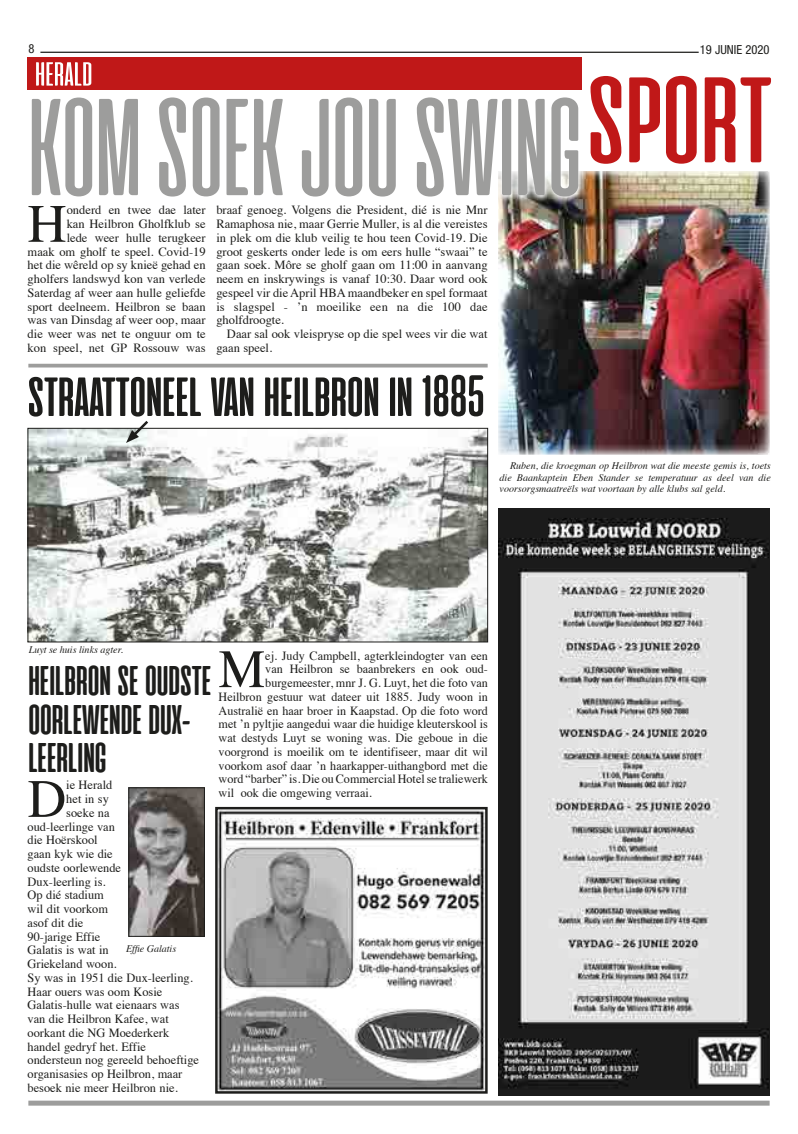
<style>
.page{position:relative;width:798px;height:1134px;background:#fff}
.page>*{position:absolute;margin:0;border:0;box-sizing:border-box;transform-origin:0 0}
.t1{font:143.88px "Cinematografica";color:#c01818;scale:1.1 1}
.t2{font:137.5px "Cinematografica";color:#9d9d9c}
.t3{font:700 55px "Cinematografica";color:#1d1d1b;scale:1.04 1}
.t4{font:54.12px "Times";color:#1d1d1b}
.t5{font:700 41.25px/38.8px "Cinematografica";color:#1d1d1b}
.t6{font:12.5px/13.8px "Times";color:#1d1d1b;text-align:right}
.t7{font:condensed 12.5px "Helvetica Neue LT Std";color:#1d1d1b}
.t8{font:italic 10px/11.2px "Times";color:#1d1d1b;text-align:justify}
.s1{font-family:"Steelfish Rounded Rg";font-size:49.5px}
</style>
<div class="page">
<img style="left:498px;top:171px;width:271px;height:284px">
<hr style="left:40px;top:52px;width:658px;height:1px;background:#1d1d1b">
<div style="left:28px;top:1101px;width:741px;height:5px;background:#9d9d9c"></div>
<div style="left:28px;top:58px;width:553px;height:32px;background:#c01818"></div>
<svg style="left:36px;top:62px;width:55px;height:24px"></svg>
<img style="left:218px;top:810px;width:266px;height:281px">
<div style="left:215px;top:807px;width:272px;height:287px;border:2px solid #1d1d1b"></div>
<img style="left:498px;top:508px;width:271px;height:587px">
<div style="left:23px;top:91px;width:564px;height:113px;background:#fff"></div>
<hr style="left:28px;top:364px;width:459px;height:3px;background:#9d9d9c">
<img style="left:130px;top:789px;width:73px;height:146px">
<div style="left:128px;top:787px;width:77px;height:150px;border:1px solid #1d1d1b"></div>
<img style="left:30px;top:430px;width:456px;height:210px">
<div style="left:28px;top:428px;width:460px;height:214px;border:1px solid #1d1d1b"></div>
<svg style="left:126px;top:421px;width:25px;height:22px"></svg>
<p class="t7" style="left:28px;top:41px;width:7px">8</p>
<p class="t7" style="left:699px;top:42px;width:71px">19 JUNIE 2020</p>
<h1 class="t1" style="left:586px;top:36px;width:170px">sport</h1>
<h2 class="t2" style="left:28px;top:75px;width:554px">KOM SOEK JOU SWING</h2>
<p class="t6" style="left:28px;top:202px;width:179px">onderd en twee dae later<br>kan Heilbron Gholfklub se<br>lede weer hulle terugkeer<br>maak om gholf te speel. Covid-19 het die wêreld op sy knieë gehad en gholfers landswyd kon van verlede<br>Saterdag af weer aan hulle geliefde sport deelneem. Heilbron se baan was van Dinsdag af weer oop, maar die weer was net te onguur om te kon speel, net GP Rossouw was</p>
<p class="t6" style="left:216px;top:202px;width:273px;text-align:justify">braaf genoeg. Volgens die President, dié is nie Mnr Ramaphosa nie, maar Gerrie Muller, is al die vereistes in plek om die klub veilig te hou teen Covid-19. Die groot geskerts onder lede is om eers hulle “swaai” te gaan soek. Môre se gholf gaan om 11:00 in aanvang neem en inskrywings is vanaf 10:30. Daar word ook gespeel vir die April HBA maandbeker en spel formaat is slagspel - ’n moeilike een na die 100 dae gholfdroogte.</p>
<h3 class="t4" style="left:28px;top:173px;width:41px">H</h3>
<p class="t6" style="left:216px;top:326px;width:273px;text-align:left;text-indent:11px">Daar sal ook vleispryse op die spel wees vir die wat gaan speel.</p>
<h3 class="t3" style="left:28px;top:368px;width:441px">STRAATTONEEL VAN HEILBRON IN <span class="s1">1885</span></h3>
<p class="t8" style="left:499px;top:460px;width:273px;text-indent:11px">Ruben, die kroegman op Heilbron wat die meeste gemis is, toets die Baankaptein Eben Stander se temperatuur as deel van die voorsorgsmaatreëls wat voortaan by alle klubs sal geld.</p>
<p class="t8" style="left:29px;top:644px;width:96px">Luyt se huis links agter.</p>
<h3 class="t5" style="left:28px;top:661px;width:184px">HEILBRON SE OUDSTE<br>OORLEWENDE DUX-<br>LEERLING</h3>
<h3 class="t4" style="left:28px;top:748px;width:40px">D</h3>
<p class="t6" style="left:66px;top:777px;width:48px">ie Herald</p>
<p class="t6" style="left:66px;top:791px;width:44px">het in sy</p>
<p class="t6" style="left:66px;top:805px;width:45px">soeke na</p>
<p class="t6" style="left:28px;top:818px;width:89px">oud-leerlinge van</p>
<p class="t6" style="left:28px;top:832px;width:72px">die Hoërskool</p>
<p class="t6" style="left:28px;top:846px;width:87px">gaan kyk wie die</p>
<p class="t6" style="left:28px;top:860px;width:95px">oudste oorlewende</p>
<p class="t6" style="left:28px;top:873px;width:79px">Dux-leerling is.</p>
<p class="t6" style="left:28px;top:887px;width:78px">Op dié stadium</p>
<p class="t6" style="left:28px;top:901px;width:82px">wil dit voorkom</p>
<p class="t6" style="left:28px;top:915px;width:57px">asof dit die</p>
<p class="t6" style="left:28px;top:928px;width:74px">90-jarige Effie</p>
<p class="t6" style="left:28px;top:942px;width:83px">Galatis is wat in</p>
<p class="t6" style="left:28px;top:956px;width:90px">Griekeland woon.</p>
<p class="t6" style="left:28px;top:970px;width:167px">Sy was in 1951 die Dux-leerling.</p>
<p class="t6" style="left:28px;top:983px;width:136px">Haar ouers was oom Kosie</p>
<p class="t6" style="left:28px;top:997px;width:153px">Galatis-hulle wat eienaars was</p>
<p class="t6" style="left:28px;top:1011px;width:143px">van die Heilbron Kafee, wat</p>
<p class="t6" style="left:28px;top:1025px;width:143px">oorkant die NG Moederkerk</p>
<p class="t6" style="left:28px;top:1038px;width:120px">handel gedryf het. Effie</p>
<p class="t6" style="left:28px;top:1052px;width:173px">ondersteun nog gereeld behoeftige</p>
<p class="t6" style="left:28px;top:1066px;width:156px">organisasies op Heilbron, maar</p>
<p class="t6" style="left:28px;top:1080px;width:152px">besoek nie meer Heilbron nie.</p>
<p class="t8" style="left:126px;top:942px;width:52px">Effie Galatis</p>
<h3 class="t4" style="left:218px;top:618px;width:48px">M</h3>
<p class="t6" style="left:265px;top:647px;width:224px">ej. Judy Campbell, agterkleindogter van een</p>
<p class="t6" style="left:265px;top:661px;width:224px">van Heilbron se baanbrekers en ook oud-</p>
<p class="t6" style="left:265px;top:675px;width:224px">burgemeester, mnr J. G. Luyt, het die foto van</p>
<p class="t6" style="left:218px;top:689px;width:271px">Heilbron gestuur wat dateer uit 1885. Judy woon in</p>
<p class="t6" style="left:218px;top:702px;width:271px">Australië en haar broer in Kaapstad. Op die foto word</p>
<p class="t6" style="left:218px;top:716px;width:271px">met ’n pyltjie aangedui waar die huidige kleuterskool is</p>
<p class="t6" style="left:218px;top:730px;width:271px">wat destyds Luyt se woning was. Die geboue in die</p>
<p class="t6" style="left:218px;top:744px;width:271px">voorgrond is moeilik om te identifiseer, maar dit wil</p>
<p class="t6" style="left:218px;top:757px;width:271px">voorkom asof daar ’n haarkapper-uithangbord met die</p>
<p class="t6" style="left:218px;top:771px;width:271px">word “barber” is. Die ou Commercial Hotel se traliewerk</p>
<p class="t6" style="left:218px;top:785px;width:155px">wil ook die omgewing verraai.</p>
</div>
